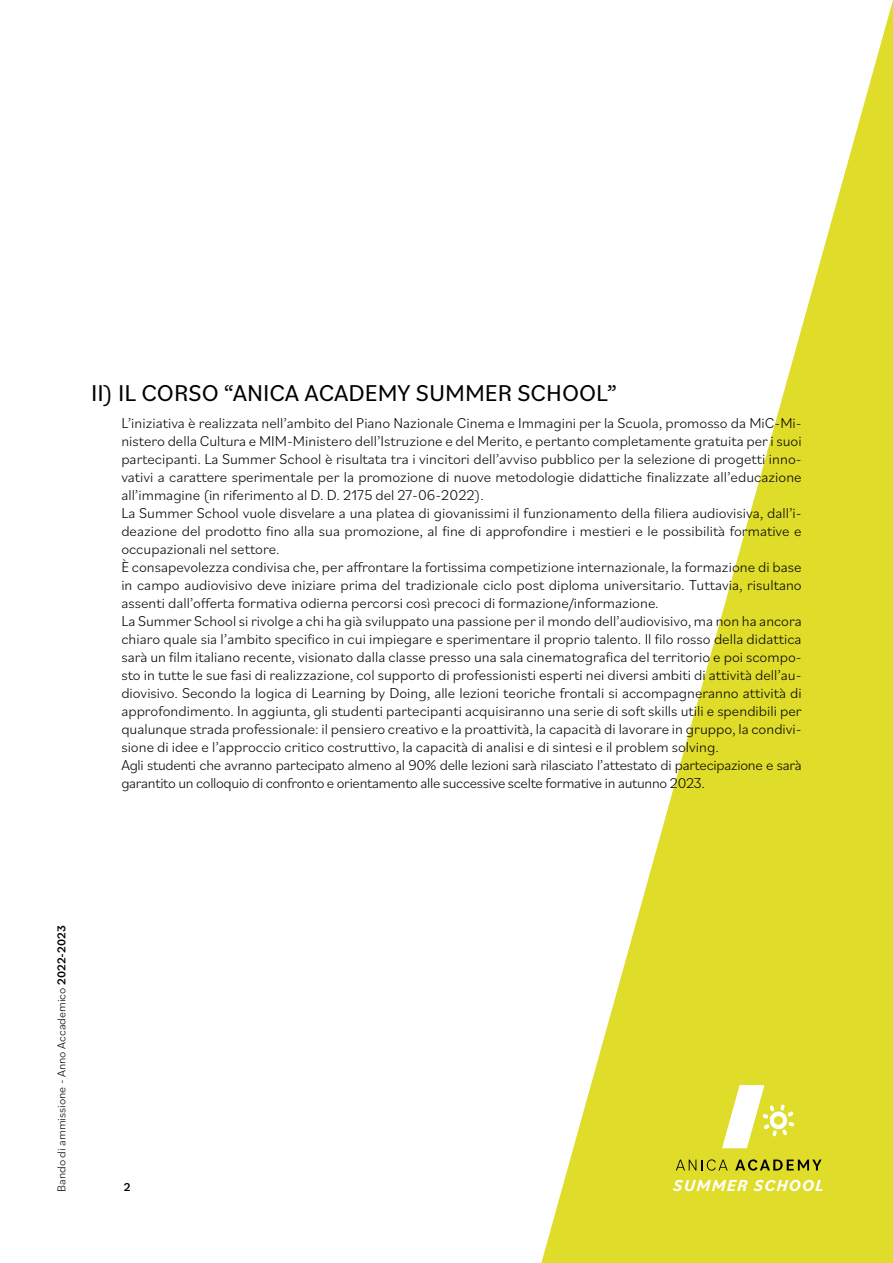
<style>
.page{position:relative;width:893px;height:1263px;background:#fff}
.page>*{position:absolute;margin:0;border:0;box-sizing:border-box;transform-origin:0 0}
.t1{font:24px "Bilo";color:#000}
.t2{font:italic 700 16.8px "Bilo";letter-spacing:.07em;color:#fff}
.t3{font:300 15px/18px "Bilo";color:#000}
.t4{font:300 12px "Bilo";color:#000}
.t5{font:500 12px "Bilo";color:#000}
.s1{font-weight:500}
</style>
<div class="page">
<svg style="left:541px;top:0;width:352px;height:1263px"></svg>
<svg style="left:722px;top:1085px;width:73px;height:63px"></svg>
<svg style="left:676px;top:1159px;width:52px;height:11px"></svg>
<svg style="left:735px;top:1159px;width:87px;height:11px"></svg>
<h1 class="t1" style="left:91px;top:376px;width:527px">II) IL CORSO “ANICA ACADEMY SUMMER SCHOOL”</h1>
<p class="t3" style="left:121px;top:413px;width:682px">L’iniziativa è realizzata nell’ambito del Piano Nazionale Cinema e Immagini per la Scuola, promosso da MiC-Mi&shy;nistero della Cultura e MIM-Ministero dell’Istruzione e del Merito, e pertanto completamente gratuita per i suoi partecipanti. La Summer School è risultata tra i vincitori dell’avviso pubblico per la selezione di progetti inno&shy;vativi a carattere sperimentale per la promozione di nuove metodologie didattiche finalizzate all’educazione all’immagine (in riferimento al D. D. 2175 del 27-06-2022).<br>La Summer School vuole disvelare a una platea di giovanissimi il funzionamento della filiera audiovisiva, dall’i&shy;deazione del prodotto fino alla sua promozione, al fine di approfondire i mestieri e le possibilità formative e occupazionali nel settore.<br>È consapevolezza condivisa che, per affrontare la fortissima competizione internazionale, la formazione di base in campo audiovisivo deve iniziare prima del tradizionale ciclo post diploma universitario. Tuttavia, risultano assenti dall’offerta formativa odierna percorsi così precoci di formazione/informazione.<br>La Summer School si rivolge a chi ha già sviluppato una passione per il mondo dell’audiovisivo, ma non ha ancora chiaro quale sia l’ambito specifico in cui impiegare e sperimentare il proprio talento. Il filo rosso della didattica sarà un film italiano recente, visionato dalla classe presso una sala cinematografica del territorio e poi scompo&shy;sto in tutte le sue fasi di realizzazione, col supporto di professionisti esperti nei diversi ambiti di attività dell’au&shy;diovisivo. Secondo la logica di Learning by Doing, alle lezioni teoriche frontali si accompagneranno attività di approfondimento. In aggiunta, gli studenti partecipanti acquisiranno una serie di soft skills utili e spendibili per qualunque strada professionale: il pensiero creativo e la proattività, la capacità di lavorare in gruppo, la condivi&shy;sione di idee e l’approccio critico costruttivo, la capacità di analisi e di sintesi e il problem solving.<br>Agli studenti che avranno partecipato almeno al 90% delle lezioni sarà rilasciato l’attestato di partecipazione e sarà garantito un colloquio di confronto e orientamento alle successive scelte formative in autunno 2023.</p>
<p class="t4" style="left:53px;top:1192px;width:268px;rotate:-90deg">Bando di ammissione - Anno Accademico <span class="s1">2022-2023</span></p>
<p class="t5" style="left:124px;top:1179px;width:8px">2</p>
<p class="t2" style="left:673px;top:1174px;width:152px">SUMMER SCHOOL</p>
</div>
